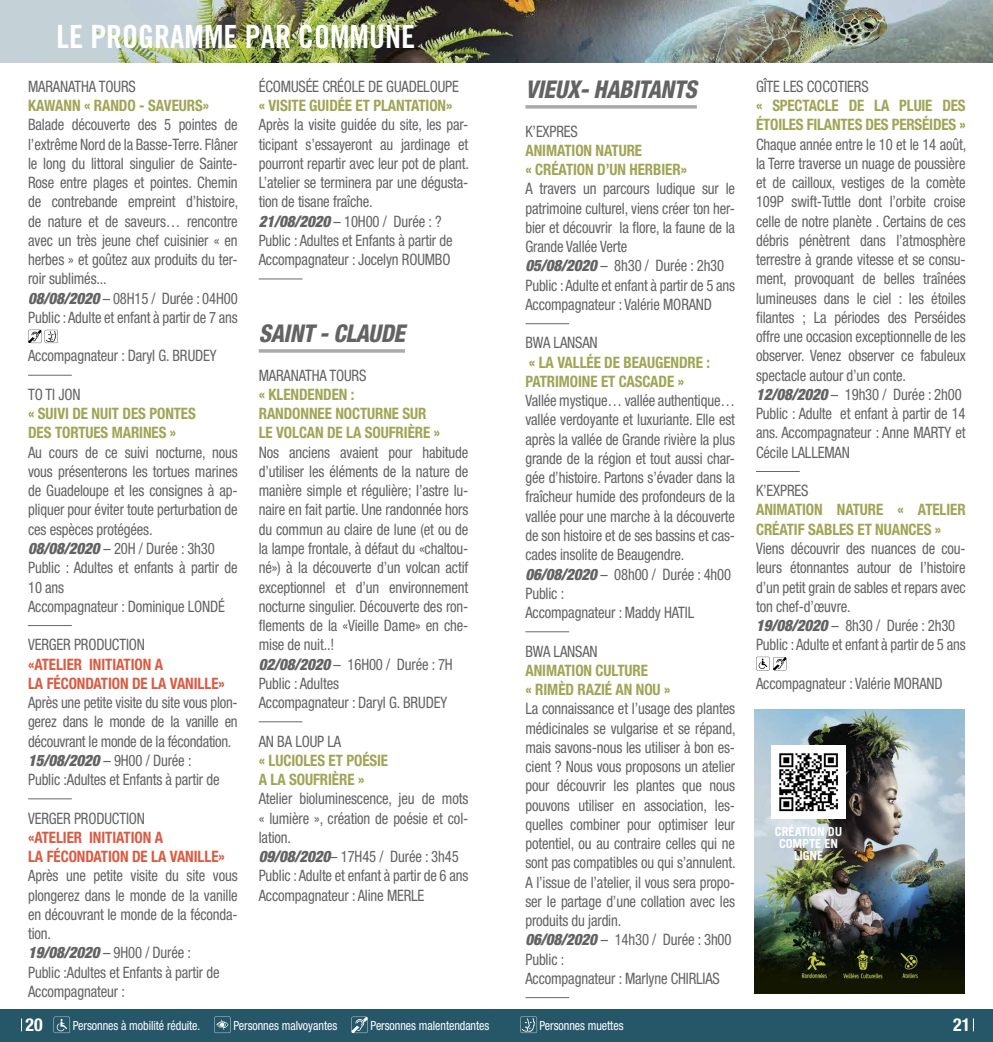
<style>
.page{position:relative;width:993px;height:1042px;background:#fff}
.page>*{position:absolute;margin:0;border:0;box-sizing:border-box;transform-origin:0 0}
.t1{font:32.02px "Trade Gothic Bold Cond Twenty";color:#fff}
.t2{font:italic 800 condensed 24.5px "Helvetica Neue LT Std";letter-spacing:-.01em;color:#646363;scale:.93 1}
.t3{font:700 condensed 17.85px "Helvetica Neue LT Std";color:#fff}
.t4{font:condensed 15.75px/19.2px "Helvetica Neue LT Std";letter-spacing:-.01em;color:#646363;scale:.93 1}
.t5{font:700 condensed 15.75px/19.2px "Helvetica Neue LT Std";letter-spacing:-.005em;color:#9fa554;scale:.95 1}
.t6{font:700 condensed 15.75px/19.2px "Helvetica Neue LT Std";letter-spacing:-.005em;color:#da5b42;scale:.95 1}
.t7{font:condensed 12.6px "Helvetica Neue LT Std";letter-spacing:-.005em;color:#fff;scale:.95 1}
.t8{font:700 12.42px/11.9px "Trade Gothic";letter-spacing:-.01em;color:#fff;text-align:center}
.s1{font-weight:900;font-style:italic}
</style>
<div class="page">
<img style="left:0;top:0;width:992px;height:62px">
<svg style="left:28px;top:330px;width:30px;height:13px"></svg>
<hr style="left:28px;top:375px;width:44px;height:1px;background:#686868">
<hr style="left:28px;top:625px;width:44px;height:1px;background:#686868">
<hr style="left:28px;top:798px;width:44px;height:1px;background:#686868">
<svg style="left:259px;top:349px;width:146px;height:4px"></svg>
<hr style="left:259px;top:279px;width:43px;height:1px;background:#686868">
<hr style="left:259px;top:721px;width:43px;height:1px;background:#686868">
<svg style="left:525px;top:105px;width:171px;height:4px"></svg>
<hr style="left:525px;top:323px;width:44px;height:1px;background:#686868">
<hr style="left:525px;top:631px;width:44px;height:1px;background:#686868">
<hr style="left:525px;top:997px;width:44px;height:1px;background:#686868">
<hr style="left:755px;top:471px;width:44px;height:1px;background:#686868">
<svg style="left:756px;top:657px;width:30px;height:13px"></svg>
<div style="left:0;top:1009px;width:992px;height:33px;background:#265769"></div>
<svg style="left:21px;top:1018px;width:1px;height:13px"></svg>
<svg style="left:54px;top:1016px;width:16px;height:17px"></svg>
<svg style="left:214px;top:1016px;width:16px;height:17px"></svg>
<svg style="left:351px;top:1016px;width:16px;height:17px"></svg>
<svg style="left:520px;top:1016px;width:17px;height:17px"></svg>
<img style="left:754px;top:709px;width:209px;height:284px">
<img style="left:771px;top:745px;width:74px;height:74px">
<h1 class="t1" style="left:57px;top:17px;width:360px">LE PROGRAMME PAR COMMUNE</h1>
<p class="t4" style="left:28px;top:77px;width:117px">MARANATHA TOURS</p>
<p class="t5" style="left:28px;top:96px;width:192px">KAWANN « RANDO - SAVEURS»</p>
<p class="t4" style="left:28px;top:115px;width:227px">Balade découverte des 5 pointes de l’extrême Nord de la Basse-Terre. Flâner le long du littoral singulier de Sainte-Rose entre plages et pointes. Chemin de contrebande empreint d’histoire, de nature et de saveurs… rencontre avec un très jeune chef cuisinier « en herbes » et goûtez aux produits du ter&shy;roir sublimés...<br><span class="s1">08/08/2020</span> – 08H15 / Durée : 04H00<br>Public : Adulte et enfant à partir de 7 ans</p>
<p class="t4" style="left:28px;top:346px;width:204px">Accompagnateur : Daryl G. BRUDEY</p>
<p class="t4" style="left:28px;top:385px;width:58px">TO TI JON</p>
<p class="t5" style="left:28px;top:404px;width:178px">« SUIVI DE NUIT DES PONTES<br>DES TORTUES MARINES »</p>
<p class="t4" style="left:28px;top:442px;width:227px">Au cours de ce suivi nocturne, nous vous présenterons les tortues marines de Guadeloupe et les consignes à ap&shy;pliquer pour éviter toute perturbation de ces espèces protégées.<br><span class="s1">08/08/2020</span> – 20H / Durée : 3h30<br>Public : Adultes et enfants à partir de<br>10 ans<br>Accompagnateur : Dominique LONDÉ</p>
<p class="t4" style="left:28px;top:635px;width:127px">VERGER PRODUCTION</p>
<p class="t6" style="left:28px;top:654px;width:208px">«ATELIER INITIATION A<br>LA FÉCONDATION DE LA VANILLE»</p>
<p class="t4" style="left:28px;top:693px;width:227px">Après une petite visite du site vous plon&shy;gerez dans le monde de la vanille en découvrant le monde de la fécondation.<br><span class="s1">15/08/2020</span> – 9H00 / Durée :<br>Public :Adultes et Enfants à partir de</p>
<p class="t4" style="left:28px;top:808px;width:127px">VERGER PRODUCTION</p>
<p class="t6" style="left:28px;top:827px;width:208px">«ATELIER INITIATION A<br>LA FÉCONDATION DE LA VANILLE»</p>
<p class="t4" style="left:28px;top:866px;width:227px">Après une petite visite du site vous plongerez dans le monde de la vanille en découvrant le monde de la féconda&shy;tion.<br><span class="s1">19/08/2020</span> – 9H00 / Durée :<br>Public :Adultes et Enfants à partir de<br>Accompagnateur :</p>
<p class="t4" style="left:259px;top:77px;width:216px">ÉCOMUSÉE CRÉOLE DE GUADELOUPE</p>
<p class="t5" style="left:259px;top:96px;width:205px">« VISITE GUIDÉE ET PLANTATION»</p>
<p class="t4" style="left:259px;top:115px;width:227px">Après la visite guidée du site, les par&shy;ticipant s’essayeront au jardinage et pourront repartir avec leur pot de plant.<br>L’atelier se terminera par une dégusta&shy;tion de tisane fraîche.<br><span class="s1">21/08/2020</span> – 10H00 / Durée : ?<br>Public : Adultes et Enfants à partir de Accompagnateur : Jocelyn ROUMBO</p>
<h2 class="t2" style="left:259px;top:318px;width:159px">SAINT - CLAUDE</h2>
<p class="t4" style="left:259px;top:365px;width:117px">MARANATHA TOURS</p>
<p class="t5" style="left:259px;top:384px;width:192px">« KLENDENDEN :<br>RANDONNEE NOCTURNE SUR<br>LE VOLCAN DE LA SOUFRIÈRE »</p>
<p class="t4" style="left:259px;top:442px;width:227px">Nos anciens avaient pour habitude d’utiliser les éléments de la nature de manière simple et régulière; l’astre lu&shy;naire en fait partie. Une randonnée hors du commun au claire de lune (et ou de la lampe frontale, à défaut du «chaltou&shy;né») à la découverte d’un volcan actif exceptionnel et d’un environnement nocturne singulier. Découverte des ron&shy;flements de la «Vieille Dame» en che&shy;mise de nuit..!<br><span class="s1">02/08/2020</span> – 16H00 / Durée : 7H Public : Adultes<br>Accompagnateur : Daryl G. BRUDEY</p>
<p class="t4" style="left:259px;top:731px;width:90px">AN BA LOUP LA</p>
<p class="t5" style="left:259px;top:750px;width:138px">« LUCIOLES ET POÉSIE<br>A LA SOUFRIÈRE »</p>
<p class="t4" style="left:259px;top:789px;width:227px">Atelier bioluminescence, jeu de mots « lumière », création de poésie et col&shy;lation.<br><span class="s1">09/08/2020</span>– 17H45 / Durée : 3h45<br>Public : Adulte et enfant à partir de 6 ans<br>Accompagnateur : Aline MERLE</p>
<h2 class="t2" style="left:525px;top:74px;width:186px">VIEUX- HABITANTS</h2>
<p class="t4" style="left:525px;top:121px;width:58px">K’EXPRES</p>
<p class="t5" style="left:525px;top:140px;width:171px">ANIMATION NATURE<br>« CRÉATION D’UN HERBIER»</p>
<p class="t4" style="left:525px;top:179px;width:227px">A travers un parcours ludique sur le patrimoine culturel, viens créer ton her&shy;bier et découvrir la flore, la faune de la Grande Vallée Verte<br><span class="s1">05/08/2020</span> – 8h30 / Durée : 2h30<br>Public : Adulte et enfant à partir de 5 ans Accompagnateur : Valérie MORAND</p>
<p class="t4" style="left:525px;top:333px;width:79px">BWA LANSAN</p>
<p class="t5" style="left:525px;top:352px;width:196px">« LA VALLÉE DE BEAUGENDRE :<br>PATRIMOINE ET CASCADE »</p>
<p class="t4" style="left:525px;top:391px;width:227px">Vallée mystique… vallée authentique… vallée verdoyante et luxuriante. Elle est après la vallée de Grande rivière la plus grande de la région et tout aussi char&shy;gée d’histoire. Partons s’évader dans la fraîcheur humide des profondeurs de la vallée pour une marche à la découverte de son histoire et de ses bassins et cas&shy;cades insolite de Beaugendre.<br><span class="s1">06/08/2020</span> – 08h00 / Durée : 4h00<br>Public :<br>Accompagnateur : Maddy HATIL</p>
<p class="t4" style="left:525px;top:641px;width:79px">BWA LANSAN</p>
<p class="t5" style="left:525px;top:660px;width:154px">ANIMATION CULTURE<br>« RIMÈD RAZIÉ AN NOU »</p>
<p class="t4" style="left:525px;top:699px;width:227px">La connaissance et l’usage des plantes médicinales se vulgarise et se répand, mais savons-nous les utiliser à bon es&shy;cient ? Nous vous proposons un atelier pour découvrir les plantes que nous pouvons utiliser en association, les&shy;quelles combiner pour optimiser leur potentiel, ou au contraire celles qui ne sont pas compatibles ou qui s’annulent.<br>A l’issue de l’atelier, il vous sera propo&shy;ser le partage d’une collation avec les produits du jardin.<br><span class="s1">06/08/2020</span> – 14h30 / Durée : 3h00<br>Public :<br>Accompagnateur : Marlyne CHIRLIAS</p>
<p class="t4" style="left:755px;top:77px;width:123px">GÎTE LES COCOTIERS</p>
<p class="t5" style="left:755px;top:96px;width:222px">« SPECTACLE DE LA PLUIE DES<br>ÉTOILES FILANTES DES PERSÉIDES »</p>
<p class="t4" style="left:755px;top:134px;width:227px">Chaque année entre le 10 et le 14 août, la Terre traverse un nuage de poussière et de cailloux, vestiges de la comète 109P swift-Tuttle dont l’orbite croise celle de notre planète . Certains de ces débris pénètrent dans l’atmosphère terrestre à grande vitesse et se consu&shy;ment, provoquant de belles traînées lumineuses dans le ciel : les étoiles filantes ; La périodes des Perséides offre une occasion exceptionnelle de les observer. Venez observer ce fabuleux spectacle autour d’un conte.<br><span class="s1">12/08/2020</span> – 19h30 / Durée : 2h00<br>Public : Adulte et enfant à partir de 14 ans. Accompagnateur : Anne MARTY et Cécile LALLEMAN</p>
<p class="t4" style="left:755px;top:481px;width:58px">K’EXPRES</p>
<p class="t5" style="left:755px;top:500px;width:222px">ANIMATION NATURE « ATELIER<br>CRÉATIF SABLES ET NUANCES »</p>
<p class="t4" style="left:755px;top:539px;width:227px">Viens découvrir des nuances de cou&shy;leurs étonnantes autour de l’histoire d’un petit grain de sables et repars avec ton chef-d’œuvre.<br><span class="s1">19/08/2020</span> – 8h30 / Durée : 2h30<br>Public : Adulte et enfant à partir de 5 ans</p>
<p class="t4" style="left:755px;top:673px;width:202px">Accompagnateur : Valérie MORAND</p>
<p class="t8" style="left:774px;top:825px;width:69px">CRÉATION DU<br>COMPTE EN<br>LIGNE</p>
<p class="t3" style="left:25px;top:1014px;width:19px">20</p>
<p class="t3" style="left:952px;top:1014px;width:19px">21</p>
<p class="t7" style="left:73px;top:1018px;width:136px">Personnes à mobilité réduite.</p>
<p class="t7" style="left:233px;top:1018px;width:111px">Personnes malvoyantes</p>
<p class="t7" style="left:370px;top:1018px;width:126px">Personnes malentendantes</p>
<p class="t7" style="left:539px;top:1018px;width:90px">Personnes muettes</p>
</div>
